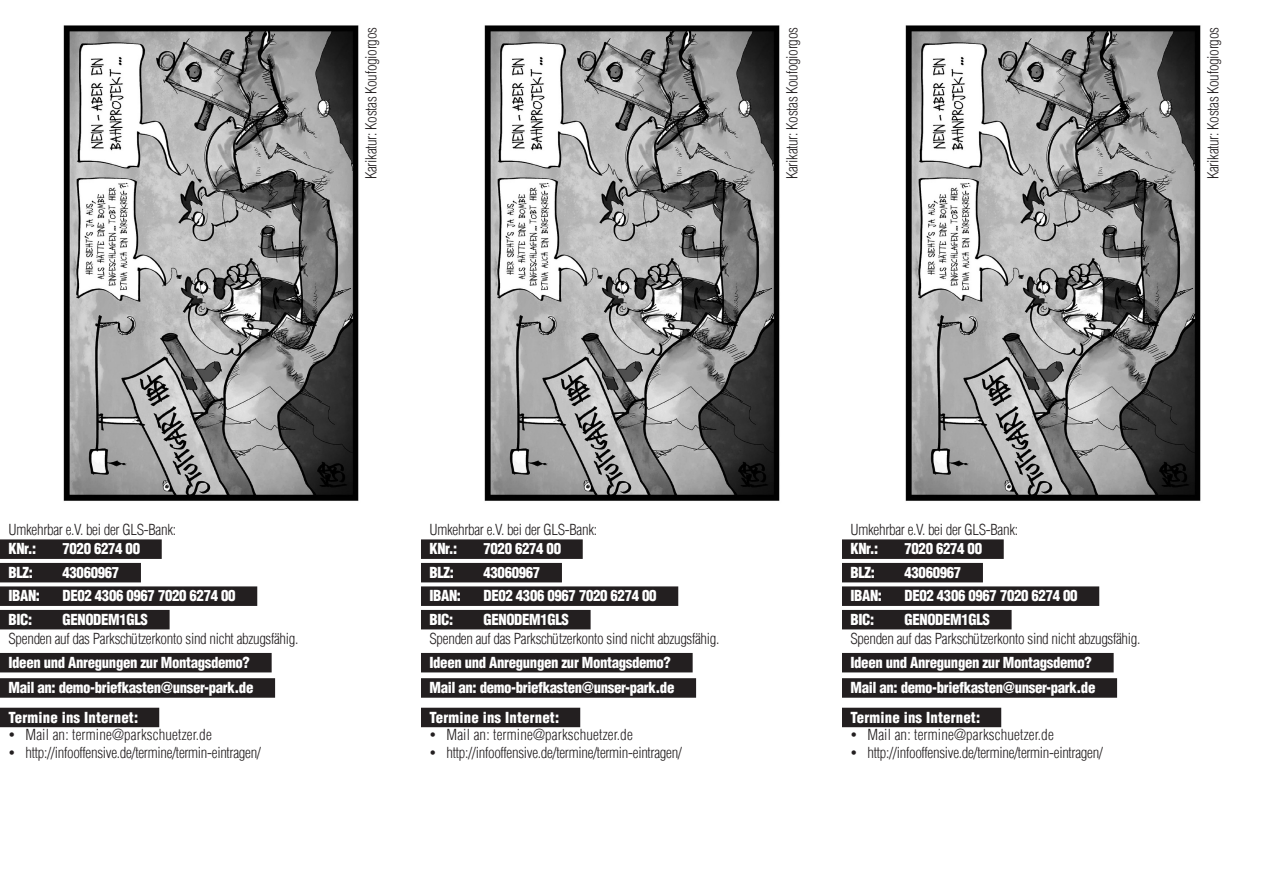
<style>
.page{position:relative;width:1263px;height:893px;background:#fff}
.page>*{position:absolute;margin:0;border:0;box-sizing:border-box;transform-origin:0 0}
.t1{font:14.85px "Switzerland Cond Light Plain";letter-spacing:-.02em;color:#231f20}
.t2{font:14.85px/25.2px "Switzerland Cond Black Plain";letter-spacing:-.025em;color:#fff}
.t3{font:14.85px "Switzerland Cond Light Plain";letter-spacing:.01em;color:#231f20}
.t4{font:14.85px "Switzerland Cond Black Plain";letter-spacing:.01em;color:#fff}
</style>
<div class="page">
<div style="left:0;top:539px;width:162px;height:20px;background:#231f20"></div>
<div style="left:0;top:563px;width:141px;height:19px;background:#231f20"></div>
<div style="left:0;top:586px;width:257px;height:20px;background:#231f20"></div>
<div style="left:0;top:610px;width:170px;height:19px;background:#231f20"></div>
<div style="left:0;top:653px;width:272px;height:19px;background:#231f20"></div>
<div style="left:0;top:678px;width:275px;height:20px;background:#231f20"></div>
<div style="left:0;top:708px;width:159px;height:19px;background:#231f20"></div>
<img style="left:63px;top:25px;width:296px;height:476px">
<div style="left:421px;top:539px;width:162px;height:20px;background:#231f20"></div>
<div style="left:421px;top:563px;width:141px;height:19px;background:#231f20"></div>
<div style="left:421px;top:586px;width:257px;height:20px;background:#231f20"></div>
<div style="left:421px;top:610px;width:170px;height:19px;background:#231f20"></div>
<div style="left:421px;top:653px;width:272px;height:19px;background:#231f20"></div>
<div style="left:421px;top:678px;width:275px;height:20px;background:#231f20"></div>
<div style="left:421px;top:708px;width:159px;height:19px;background:#231f20"></div>
<img style="left:484px;top:25px;width:296px;height:476px">
<div style="left:842px;top:539px;width:162px;height:20px;background:#231f20"></div>
<div style="left:842px;top:563px;width:141px;height:19px;background:#231f20"></div>
<div style="left:842px;top:586px;width:257px;height:20px;background:#231f20"></div>
<div style="left:842px;top:610px;width:169px;height:19px;background:#231f20"></div>
<div style="left:842px;top:653px;width:272px;height:19px;background:#231f20"></div>
<div style="left:842px;top:678px;width:275px;height:20px;background:#231f20"></div>
<div style="left:842px;top:708px;width:159px;height:19px;background:#231f20"></div>
<img style="left:905px;top:25px;width:296px;height:476px">
<p class="t1" style="left:362px;top:179px;width:154px;rotate:-90deg">Karikatur: Kostas Koufogiorgos</p>
<p class="t1" style="left:783px;top:179px;width:154px;rotate:-90deg">Karikatur: Kostas Koufogiorgos</p>
<p class="t1" style="left:1204px;top:179px;width:154px;rotate:-90deg">Karikatur: Kostas Koufogiorgos</p>
<p class="t1" style="left:9px;top:521px;width:169px">Umkehrbar e.V. bei der GLS-Bank:</p>
<p class="t2" style="left:9px;top:536px;width:29px">KNr.:</p>
<p class="t2" style="left:63px;top:536px;width:79px">7020 6274 00</p>
<p class="t2" style="left:9px;top:560px;width:26px">BLZ:</p>
<p class="t2" style="left:62px;top:560px;width:58px">43060967</p>
<p class="t2" style="left:9px;top:583px;width:33px">IBAN:</p>
<p class="t2" style="left:63px;top:583px;width:175px">DE02 4306 0967 7020 6274 00</p>
<p class="t2" style="left:9px;top:607px;width:25px">BIC:</p>
<p class="t2" style="left:62px;top:607px;width:87px">GENODEM1GLS</p>
<p class="t1" style="left:9px;top:630px;width:291px">Spenden auf das Parkschützerkonto sind nicht abzugsfähig.</p>
<p class="t2" style="left:9px;top:650px;width:246px">Ideen und Anregungen zur Montagsdemo?<br>Mail an: demo-briefkasten@unser-park.de</p>
<p class="t4" style="left:9px;top:708px;width:131px">Termine ins Internet:</p>
<p class="t3" style="left:9px;top:726px;width:205px">• Mail an: termine@parkschuetzer.de</p>
<p class="t1" style="left:8px;top:744px;width:254px">• http://infooffensive.de/termine/termin-eintragen/</p>
<p class="t1" style="left:429px;top:521px;width:169px">Umkehrbar e.V. bei der GLS-Bank:</p>
<p class="t2" style="left:429px;top:536px;width:29px">KNr.:</p>
<p class="t2" style="left:483px;top:536px;width:79px">7020 6274 00</p>
<p class="t2" style="left:429px;top:560px;width:26px">BLZ:</p>
<p class="t2" style="left:483px;top:560px;width:58px">43060967</p>
<p class="t2" style="left:429px;top:583px;width:33px">IBAN:</p>
<p class="t2" style="left:483px;top:583px;width:175px">DE02 4306 0967 7020 6274 00</p>
<p class="t2" style="left:429px;top:607px;width:25px">BIC:</p>
<p class="t2" style="left:483px;top:607px;width:87px">GENODEM1GLS</p>
<p class="t1" style="left:429px;top:630px;width:291px">Spenden auf das Parkschützerkonto sind nicht abzugsfähig.</p>
<p class="t2" style="left:429px;top:650px;width:246px">Ideen und Anregungen zur Montagsdemo?<br>Mail an: demo-briefkasten@unser-park.de</p>
<p class="t4" style="left:429px;top:708px;width:131px">Termine ins Internet:</p>
<p class="t3" style="left:429px;top:726px;width:205px">• Mail an: termine@parkschuetzer.de</p>
<p class="t1" style="left:429px;top:744px;width:254px">• http://infooffensive.de/termine/termin-eintragen/</p>
<p class="t1" style="left:850px;top:521px;width:169px">Umkehrbar e.V. bei der GLS-Bank:</p>
<p class="t2" style="left:850px;top:536px;width:29px">KNr.:</p>
<p class="t2" style="left:904px;top:536px;width:79px">7020 6274 00</p>
<p class="t2" style="left:850px;top:560px;width:26px">BLZ:</p>
<p class="t2" style="left:904px;top:560px;width:58px">43060967</p>
<p class="t2" style="left:850px;top:583px;width:33px">IBAN:</p>
<p class="t2" style="left:904px;top:583px;width:175px">DE02 4306 0967 7020 6274 00</p>
<p class="t2" style="left:850px;top:607px;width:25px">BIC:</p>
<p class="t2" style="left:904px;top:607px;width:87px">GENODEM1GLS</p>
<p class="t1" style="left:850px;top:630px;width:291px">Spenden auf das Parkschützerkonto sind nicht abzugsfähig.</p>
<p class="t2" style="left:850px;top:650px;width:246px">Ideen und Anregungen zur Montagsdemo?<br>Mail an: demo-briefkasten@unser-park.de</p>
<p class="t4" style="left:850px;top:708px;width:131px">Termine ins Internet:</p>
<p class="t3" style="left:850px;top:726px;width:205px">• Mail an: termine@parkschuetzer.de</p>
<p class="t1" style="left:850px;top:744px;width:254px">• http://infooffensive.de/termine/termin-eintragen/</p>
</div>
